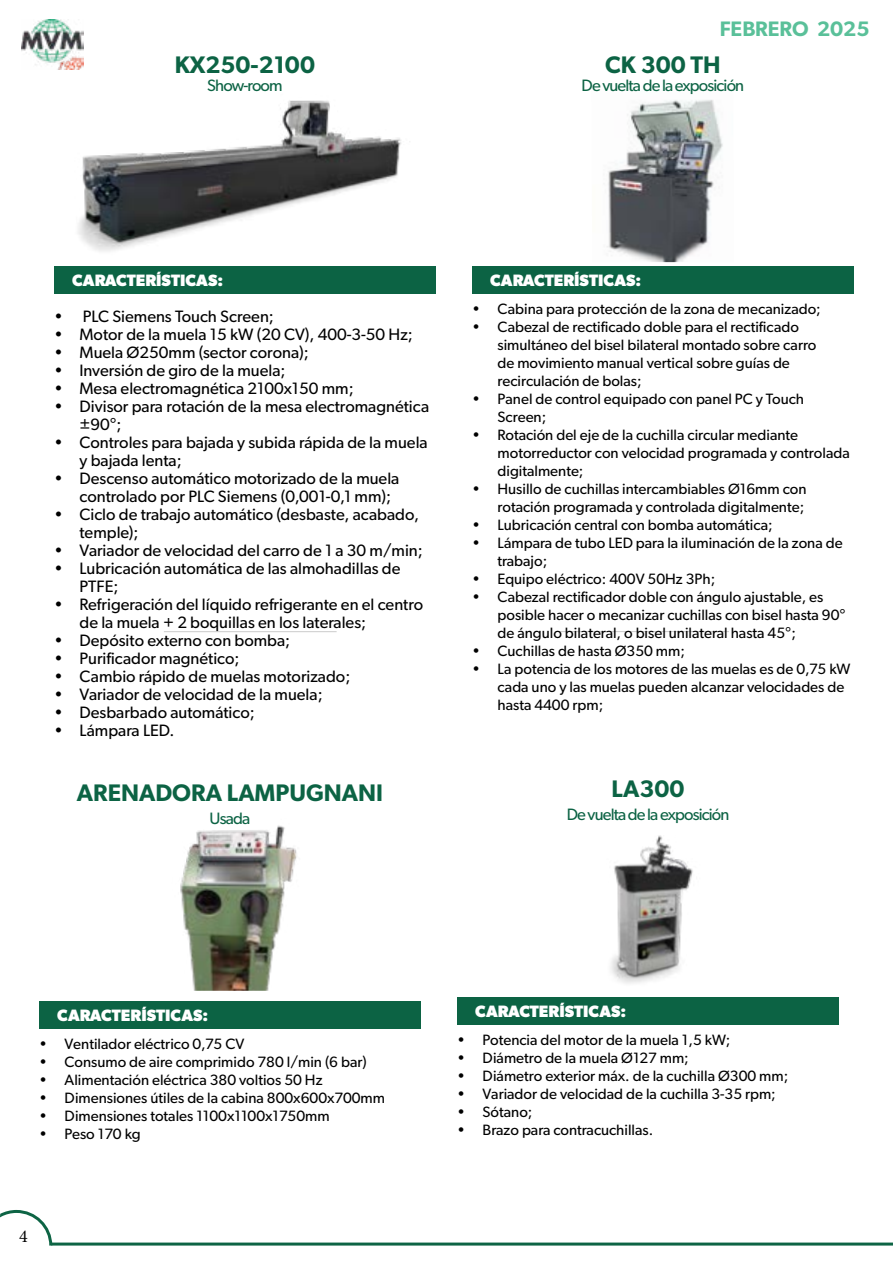
<style>
.page{position:relative;width:893px;height:1263px;background:#fff}
.page>*{position:absolute;margin:0;border:0;box-sizing:border-box;transform-origin:0 0}
.t1{font:600 24px "Gibson";color:#0c6344}
.t2{font:600 21px "Gibson";color:#5ac099}
.t3{font:18px "Minion Pro";color:#000}
.t4{font:16.5px/18px "Gibson";color:#000}
.t5{font:700 16.5px "Gibson";color:#fff}
.t6{font:16.5px "Gibson";letter-spacing:-.05em;color:#0c6344}
.t7{font:15px/18px "Gibson";color:#000}
</style>
<div class="page">
<img style="left:21px;top:19px;width:63px;height:51px">
<hr style="left:164px;top:631px;width:173px;height:1px;background:#cbcbcb">
<hr style="left:556px;top:631px;width:173px;height:1px;background:#cbcbcb">
<hr style="left:51px;top:1242px;width:842px;height:3px;background:#0d6444">
<svg style="left:0;top:1210px;width:54px;height:36px"></svg>
<div style="left:54px;top:266px;width:382px;height:28px;background:#0c6344"></div>
<img style="left:607px;top:100px;width:116px;height:162px">
<div style="left:472px;top:266px;width:382px;height:28px;background:#0c6344"></div>
<img style="left:78px;top:100px;width:323px;height:151px">
<img style="left:180px;top:825px;width:117px;height:166px">
<div style="left:39px;top:1001px;width:382px;height:28px;background:#0c6344"></div>
<img style="left:610px;top:835px;width:83px;height:149px">
<div style="left:457px;top:997px;width:382px;height:28px;background:#0c6344"></div>
<h1 class="t1" style="left:175px;top:51px;width:142px">KX250-2100</h1>
<p class="t6" style="left:207px;top:76px;width:77px">Show-room</p>
<h2 class="t2" style="left:720px;top:16px;width:151px">FEBRERO 2025</h2>
<h1 class="t1" style="left:605px;top:51px;width:117px">CK 300 TH</h1>
<p class="t6" style="left:582px;top:76px;width:164px">De vuelta de la exposición</p>
<p class="t5" style="left:72px;top:271px;width:153px">CARACTERÍSTICAS:</p>
<p class="t4" style="left:54px;top:307px;width:221px">• PLC Siemens Touch Screen;</p>
<p class="t4" style="left:54px;top:325px;width:360px">• Motor de la muela 15 kW (20 CV), 400-3-50 Hz;</p>
<p class="t4" style="left:54px;top:343px;width:256px">• Muela Ø250mm (sector corona);</p>
<p class="t4" style="left:54px;top:361px;width:233px">• Inversión de giro de la muela;</p>
<p class="t4" style="left:54px;top:379px;width:301px">• Mesa electromagnética 2100x150 mm;</p>
<p class="t4" style="left:80px;top:397px;width:351px;text-indent:-26px">• Divisor para rotación de la mesa electromagnética ±90°;</p>
<p class="t4" style="left:80px;top:433px;width:350px;text-indent:-26px">• Controles para bajada y subida rápida de la muela y bajada lenta;</p>
<p class="t4" style="left:80px;top:469px;width:321px;text-indent:-26px">• Descenso automático motorizado de la muela controlado por PLC Siemens (0,001-0,1 mm);</p>
<p class="t4" style="left:80px;top:505px;width:341px;text-indent:-26px">• Ciclo de trabajo automático (desbaste, acabado, temple);</p>
<p class="t4" style="left:54px;top:541px;width:370px">• Variador de velocidad del carro de 1 a 30 m/min;</p>
<p class="t4" style="left:80px;top:559px;width:322px;text-indent:-26px">• Lubricación automática de las almohadillas de<br>PTFE;</p>
<p class="t4" style="left:80px;top:595px;width:345px;text-indent:-26px">• Refrigeración del líquido refrigerante en el centro de la muela + 2 boquillas en los laterales;</p>
<p class="t4" style="left:54px;top:631px;width:238px">• Depósito externo con bomba;</p>
<p class="t4" style="left:54px;top:649px;width:187px">• Purificador magnético;</p>
<p class="t4" style="left:54px;top:667px;width:298px">• Cambio rápido de muelas motorizado;</p>
<p class="t4" style="left:54px;top:685px;width:270px">• Variador de velocidad de la muela;</p>
<p class="t4" style="left:54px;top:703px;width:202px">• Desbarbado automático;</p>
<p class="t4" style="left:54px;top:721px;width:122px">• Lámpara LED.</p>
<h1 class="t1" style="left:77px;top:779px;width:307px">ARENADORA LAMPUGNANI</h1>
<p class="t6" style="left:210px;top:808px;width:42px">Usada</p>
<p class="t5" style="left:490px;top:271px;width:153px">CARACTERÍSTICAS:</p>
<p class="t7" style="left:472px;top:300px;width:350px">• Cabina para protección de la zona de mecanizado;</p>
<p class="t7" style="left:497px;top:318px;width:320px;text-indent:-26px">• Cabezal de rectificado doble para el rectificado simultáneo del bisel bilateral montado sobre carro de movimiento manual vertical sobre guías de recirculación de bolas;</p>
<p class="t7" style="left:497px;top:390px;width:308px;text-indent:-26px">• Panel de control equipado con panel PC y Touch<br>Screen;</p>
<p class="t7" style="left:497px;top:426px;width:354px;text-indent:-26px">• Rotación del eje de la cuchilla circular mediante motorreductor con velocidad programada y controlada digitalmente;</p>
<p class="t7" style="left:472px;top:480px;width:336px;text-align:right">• Husillo de cuchillas intercambiables Ø16mm con rotación programada y controlada digitalmente;</p>
<p class="t7" style="left:472px;top:516px;width:302px">• Lubricación central con bomba automática;</p>
<p class="t7" style="left:497px;top:534px;width:347px;text-indent:-26px">• Lámpara de tubo LED para la iluminación de la zona de trabajo;</p>
<p class="t7" style="left:472px;top:570px;width:245px">• Equipo eléctrico: 400V 50Hz 3Ph;</p>
<p class="t7" style="left:497px;top:588px;width:350px;text-indent:-26px">• Cabezal rectificador doble con ángulo ajustable, es posible hacer o mecanizar cuchillas con bisel hasta 90° de ángulo bilateral, o bisel unilateral hasta 45°;</p>
<p class="t7" style="left:472px;top:642px;width:214px">• Cuchillas de hasta Ø350 mm;</p>
<p class="t7" style="left:497px;top:660px;width:355px;text-indent:-26px">• La potencia de los motores de las muelas es de 0,75 kW cada uno y las muelas pueden alcanzar velocidades de hasta 4400 rpm;</p>
<h1 class="t1" style="left:612px;top:775px;width:74px">LA300</h1>
<p class="t6" style="left:567px;top:805px;width:164px">De vuelta de la exposición</p>
<p class="t5" style="left:57px;top:1006px;width:153px">CARACTERÍSTICAS:</p>
<p class="t7" style="left:39px;top:1035px;width:207px">• Ventilador eléctrico 0,75 CV</p>
<p class="t7" style="left:39px;top:1053px;width:329px">• Consumo de aire comprimido 780 l/min (6 bar)</p>
<p class="t7" style="left:39px;top:1071px;width:285px">• Alimentación eléctrica 380 voltios 50 Hz</p>
<p class="t7" style="left:39px;top:1089px;width:348px">• Dimensiones útiles de la cabina 800x600x700mm</p>
<p class="t7" style="left:39px;top:1107px;width:292px">• Dimensiones totales 1100x1100x1750mm</p>
<p class="t7" style="left:39px;top:1125px;width:103px">• Peso 170 kg</p>
<p class="t3" style="left:19px;top:1225px;width:10px">4</p>
<p class="t5" style="left:476px;top:999px;width:151px">CARATTERISTICHE:</p>
<p class="t5" style="left:475px;top:1002px;width:153px">CARACTERÍSTICAS:</p>
<p class="t7" style="left:457px;top:1031px;width:275px">• Potencia del motor de la muela 1,5 kW;</p>
<p class="t7" style="left:457px;top:1049px;width:233px">• Diámetro de la muela Ø127 mm;</p>
<p class="t7" style="left:457px;top:1067px;width:333px">• Diámetro exterior máx. de la cuchilla Ø300 mm;</p>
<p class="t7" style="left:457px;top:1085px;width:320px">• Variador de velocidad de la cuchilla 3-35 rpm;</p>
<p class="t7" style="left:457px;top:1103px;width:77px">• Sótano;</p>
<p class="t7" style="left:457px;top:1121px;width:198px">• Brazo para contracuchillas.</p>
</div>
